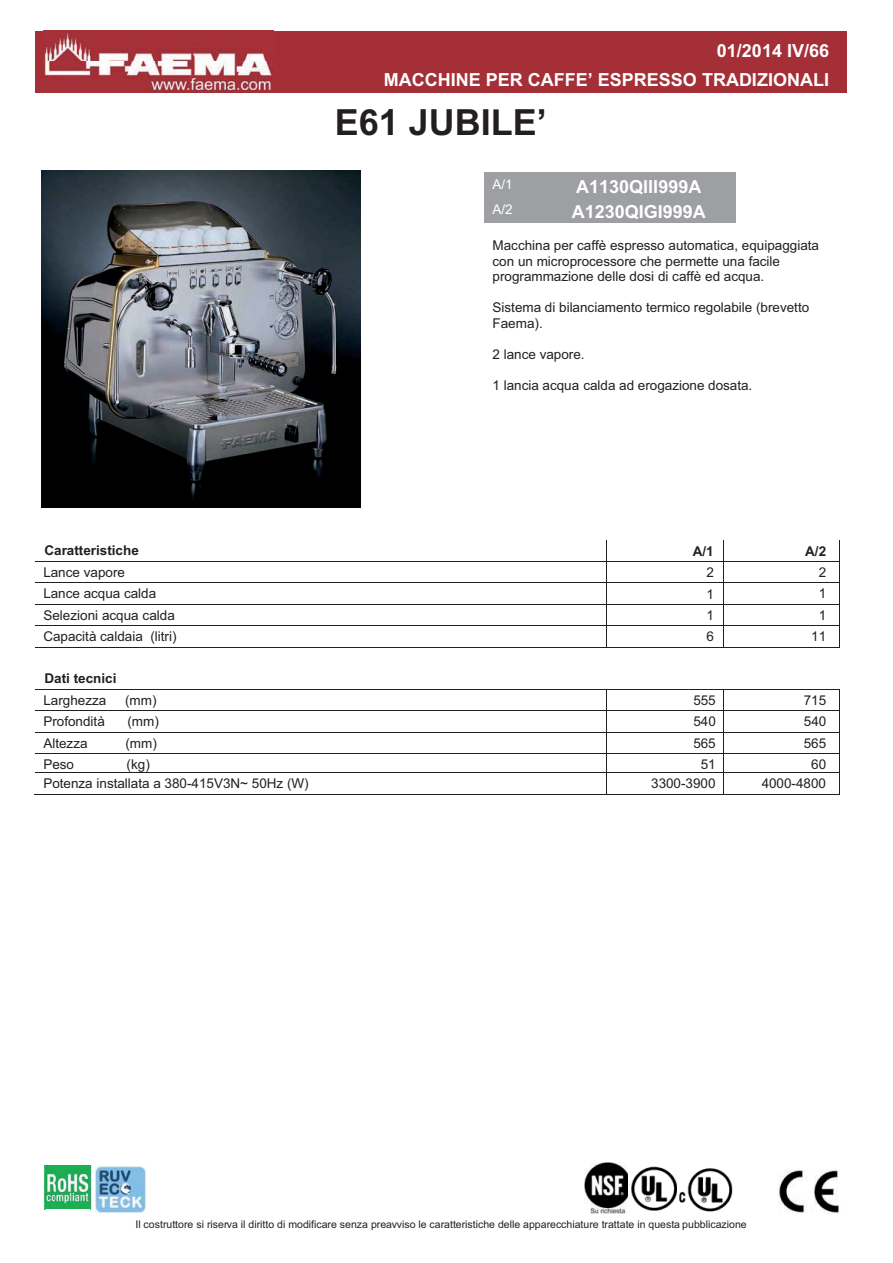
<style>
.page{position:relative;width:893px;height:1263px;background:#fff}
.page>*{position:absolute;margin:0;border:0;box-sizing:border-box;transform-origin:0 0}
.t1{font:700 36px "Arial";color:#231f20}
.t2{font:700 18px/29.5px "Arial";color:#fff;text-align:right}
.t3{font:13.5px/15.6px "Arial";color:#231f20}
.t4{font:700 13.5px "Arial";color:#231f20}
.t5{font:13.5px "Arial";color:#fff}
.t6{font:10.5px "Arial";color:#231f20}
</style>
<div class="page">
<div style="left:35px;top:31px;width:811px;height:61px;background:#a52f37"></div>
<img style="left:42px;top:31px;width:233px;height:62px">
<img style="left:43px;top:1165px;width:49px;height:44px">
<img style="left:45px;top:1208px;width:45px;height:2px">
<img style="left:96px;top:1167px;width:50px;height:45px">
<img style="left:585px;top:1162px;width:43px;height:51px">
<img style="left:631px;top:1166px;width:46px;height:45px">
<img style="left:679px;top:1168px;width:54px;height:44px">
<img style="left:778px;top:1170px;width:61px;height:43px">
<img style="left:42px;top:171px;width:318px;height:336px">
<div style="left:484px;top:172px;width:70px;height:25px;background:#9e9fa3"></div>
<div style="left:554px;top:172px;width:170px;height:25px;background:#9e9fa3"></div>
<div style="left:724px;top:172px;width:116px;height:25px;background:#9e9fa3"></div>
<div style="left:484px;top:197px;width:70px;height:25px;background:#9e9fa3"></div>
<div style="left:554px;top:197px;width:170px;height:25px;background:#9e9fa3"></div>
<div style="left:724px;top:197px;width:116px;height:25px;background:#9e9fa3"></div>
<hr style="left:35px;top:561px;width:805px;height:1px;background:#231f20">
<hr style="left:35px;top:583px;width:805px;height:1px;background:#231f20">
<hr style="left:35px;top:604px;width:805px;height:1px;background:#231f20">
<hr style="left:35px;top:625px;width:805px;height:1px;background:#231f20">
<svg style="left:839px;top:540px;width:1px;height:107px"></svg>
<hr style="left:35px;top:647px;width:573px;height:1px;background:#231f20">
<hr style="left:608px;top:647px;width:116px;height:1px;background:#231f20">
<hr style="left:724px;top:647px;width:116px;height:1px;background:#231f20">
<hr style="left:35px;top:689px;width:573px;height:1px;background:#231f20">
<hr style="left:608px;top:689px;width:116px;height:1px;background:#231f20">
<hr style="left:724px;top:689px;width:116px;height:1px;background:#231f20">
<hr style="left:35px;top:711px;width:805px;height:1px;background:#231f20">
<hr style="left:35px;top:732px;width:805px;height:1px;background:#231f20">
<hr style="left:35px;top:753px;width:805px;height:1px;background:#231f20">
<hr style="left:35px;top:772px;width:805px;height:1px;background:#231f20">
<hr style="left:34px;top:794px;width:450px;height:1px;background:#231f20">
<hr style="left:483px;top:794px;width:124px;height:1px;background:#231f20">
<hr style="left:607px;top:794px;width:117px;height:1px;background:#231f20">
<hr style="left:724px;top:794px;width:115px;height:1px;background:#231f20">
<svg style="left:839px;top:690px;width:1px;height:105px"></svg>
<div style="left:736px;top:167px;width:114px;height:60px;background:#fff"></div>
<h2 class="t2" style="left:384px;top:37px;width:447px">01/2014 IV/66<br>MACCHINE PER CAFFE’ ESPRESSO TRADIZIONALI</h2>
<h1 class="t1" style="left:335px;top:109px;width:214px">E61 JUBILE’</h1>
<p class="t5" style="left:493px;top:179px;width:22px">A/1</p>
<h2 class="t2" style="left:576px;top:173px;width:127px">A1130QIII999A</h2>
<p class="t5" style="left:493px;top:204px;width:22px">A/2</p>
<h2 class="t2" style="left:572px;top:198px;width:136px">A1230QIGI999A</h2>
<p class="t3" style="left:493px;top:239px;width:328px">Macchina per caffè espresso automatica, equipaggiata con un microprocessore che permette una facile programmazione delle dosi di caffè ed acqua.</p>
<p class="t3" style="left:493px;top:301px;width:318px">Sistema di bilanciamento termico regolabile (brevetto<br>Faema).</p>
<p class="t3" style="left:493px;top:348px;width:94px">2 lance vapore.</p>
<p class="t3" style="left:493px;top:379px;width:261px">1 lancia acqua calda ad erogazione dosata.</p>
<p class="t4" style="left:45px;top:545px;width:96px">Caratteristiche</p>
<p class="t4" style="left:693px;top:546px;width:22px">A/1</p>
<p class="t4" style="left:805px;top:546px;width:22px">A/2</p>
<p class="t3" style="left:43px;top:566px;width:83px">Lance vapore</p>
<p class="t3" style="left:706px;top:566px;width:9px">2</p>
<p class="t3" style="left:819px;top:566px;width:9px">2</p>
<p class="t3" style="left:43px;top:587px;width:114px">Lance acqua calda</p>
<p class="t3" style="left:706px;top:587px;width:9px">1</p>
<p class="t3" style="left:819px;top:587px;width:9px">1</p>
<p class="t3" style="left:43px;top:608px;width:133px">Selezioni acqua calda</p>
<p class="t3" style="left:706px;top:609px;width:9px">1</p>
<p class="t3" style="left:819px;top:608px;width:9px">1</p>
<p class="t3" style="left:43px;top:630px;width:135px">Capacità caldaia (litri)</p>
<p class="t3" style="left:706px;top:630px;width:9px">6</p>
<p class="t3" style="left:811px;top:630px;width:16px">11</p>
<p class="t4" style="left:45px;top:673px;width:74px">Dati tecnici</p>
<p class="t3" style="left:43px;top:694px;width:65px">Larghezza</p>
<p class="t3" style="left:125px;top:694px;width:33px">(mm)</p>
<p class="t3" style="left:693px;top:694px;width:24px">555</p>
<p class="t3" style="left:804px;top:694px;width:24px">715</p>
<p class="t3" style="left:43px;top:715px;width:63px">Profondità</p>
<p class="t3" style="left:127px;top:715px;width:33px">(mm)</p>
<p class="t3" style="left:693px;top:715px;width:24px">540</p>
<p class="t3" style="left:804px;top:715px;width:24px">540</p>
<p class="t3" style="left:43px;top:736px;width:46px">Altezza</p>
<p class="t3" style="left:125px;top:736px;width:33px">(mm)</p>
<p class="t3" style="left:693px;top:736px;width:24px">565</p>
<p class="t3" style="left:804px;top:736px;width:24px">565</p>
<p class="t3" style="left:43px;top:758px;width:32px">Peso</p>
<p class="t3" style="left:127px;top:758px;width:25px">(kg)</p>
<p class="t3" style="left:701px;top:758px;width:16px">51</p>
<p class="t3" style="left:811px;top:758px;width:16px">60</p>
<p class="t3" style="left:43px;top:777px;width:267px">Potenza installata a 380-415V3N~ 50Hz (W)</p>
<p class="t3" style="left:651px;top:777px;width:66px">3300-3900</p>
<p class="t3" style="left:762px;top:777px;width:66px">4000-4800</p>
<p class="t6" style="left:135px;top:1220px;width:613px">Il costruttore si riserva il diritto di modificare senza preavviso le caratteristiche delle apparecchiature trattate in questa pubblicazione</p>
</div>
